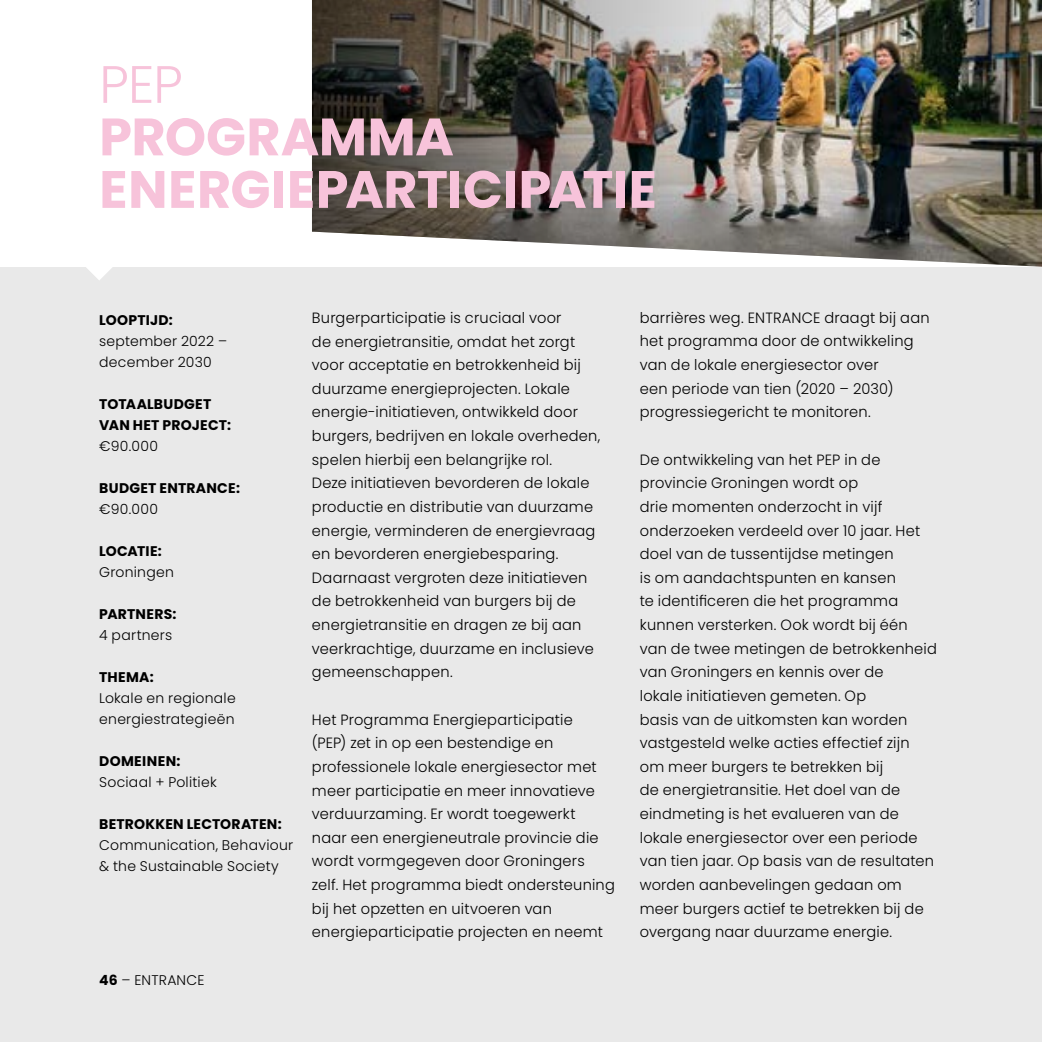
<style>
.page{position:relative;width:1042px;height:1042px;background:#e9e9e9}
.page>*{position:absolute;margin:0;border:0;box-sizing:border-box;transform-origin:0 0}
.t1{font:700 52.5px/52.5px "Poppins";letter-spacing:-.005em;color:#f7c3da}
.t2{font:300 52.5px "Poppins";color:#f7c3da}
.t3{font:300 14.88px/23.6px "Poppins";letter-spacing:.015em;color:#000}
.t4{font:300 14px/21px "Poppins";letter-spacing:.015em;color:#000}
.t5{font:700 14px/21px "Poppins";letter-spacing:.015em;color:#000}
.s1{font-weight:700}
</style>
<div class="page">
<div style="left:0;top:0;width:1042px;height:267px;background:#fff"></div>
<svg style="left:86px;top:267px;width:26px;height:13px"></svg>
<img style="left:312px;top:0;width:730px;height:267px">
<h1 class="t2" style="left:99px;top:54px;width:85px">PEP</h1>
<h1 class="t1" style="left:99px;top:111px;width:559px">PROGRAMMA<br>ENERGIEPARTICIPATIE</h1>
<p class="t5" style="left:99px;top:309px;width:75px">LOOPTIJD:</p>
<p class="t4" style="left:99px;top:330px;width:129px">september 2022 – december 2030</p>
<p class="t5" style="left:99px;top:393px;width:133px">TOTAALBUDGET<br>VAN HET PROJECT:</p>
<p class="t4" style="left:99px;top:435px;width:60px">€90.000</p>
<p class="t5" style="left:99px;top:477px;width:142px">BUDGET ENTRANCE:</p>
<p class="t4" style="left:99px;top:498px;width:60px">€90.000</p>
<p class="t5" style="left:99px;top:540px;width:64px">LOCATIE:</p>
<p class="t4" style="left:99px;top:561px;width:76px">Groningen</p>
<p class="t5" style="left:99px;top:603px;width:79px">PARTNERS:</p>
<p class="t4" style="left:99px;top:624px;width:75px">4 partners</p>
<p class="t5" style="left:99px;top:666px;width:56px">THEMA:</p>
<p class="t4" style="left:99px;top:687px;width:138px">Lokale en regionale energiestrategieën</p>
<p class="t5" style="left:99px;top:750px;width:83px">DOMEINEN:</p>
<p class="t4" style="left:99px;top:771px;width:119px">Sociaal + Politiek</p>
<p class="t5" style="left:99px;top:813px;width:184px">BETROKKEN LECTORATEN:</p>
<p class="t4" style="left:99px;top:834px;width:195px">Communication, Behaviour &amp; the Sustainable Society</p>
<p class="t4" style="left:99px;top:969px;width:107px"><span class="s1">46</span> – ENTRANCE</p>
<p class="t3" style="left:312px;top:306px;width:290px">Burgerparticipatie is cruciaal voor<br>de energietransitie, omdat het zorgt voor acceptatie en betrokkenheid bij duurzame energieprojecten. Lokale energie-initiatieven, ontwikkeld door burgers, bedrijven en lokale overheden, spelen hierbij een belangrijke rol.<br>Deze initiatieven bevorderen de lokale productie en distributie van duurzame energie, verminderen de energievraag en bevorderen energiebesparing.<br>Daarnaast vergroten deze initiatieven de betrokkenheid van burgers bij de energietransitie en dragen ze bij aan veerkrachtige, duurzame en inclusieve gemeenschappen.</p>
<p class="t3" style="left:312px;top:707px;width:304px">Het Programma Energieparticipatie<br>(PEP) zet in op een bestendige en professionele lokale energiesector met meer participatie en meer innovatieve verduurzaming. Er wordt toegewerkt<br>naar een energieneutrale provincie die wordt vormgegeven door Groningers zelf. Het programma biedt ondersteuning bij het opzetten en uitvoeren van energieparticipatie projecten en neemt</p>
<p class="t3" style="left:640px;top:306px;width:291px">barrières weg. ENTRANCE draagt bij aan het programma door de ontwikkeling van de lokale energiesector over<br>een periode van tien (2020 – 2030) progressiegericht te monitoren.</p>
<p class="t3" style="left:640px;top:448px;width:299px">De ontwikkeling van het PEP in de provincie Groningen wordt op<br>drie momenten onderzocht in vijf onderzoeken verdeeld over 10 jaar. Het doel van de tussentijdse metingen<br>is om aandachtspunten en kansen<br>te identificeren die het programma kunnen versterken. Ook wordt bij één van de twee metingen de betrokkenheid van Groningers en kennis over de<br>lokale initiatieven gemeten. Op<br>basis van de uitkomsten kan worden vastgesteld welke acties effectief zijn om meer burgers te betrekken bij<br>de energietransitie. Het doel van de eindmeting is het evalueren van de lokale energiesector over een periode van tien jaar. Op basis van de resultaten worden aanbevelingen gedaan om meer burgers actief te betrekken bij de overgang naar duurzame energie.</p>
</div>
